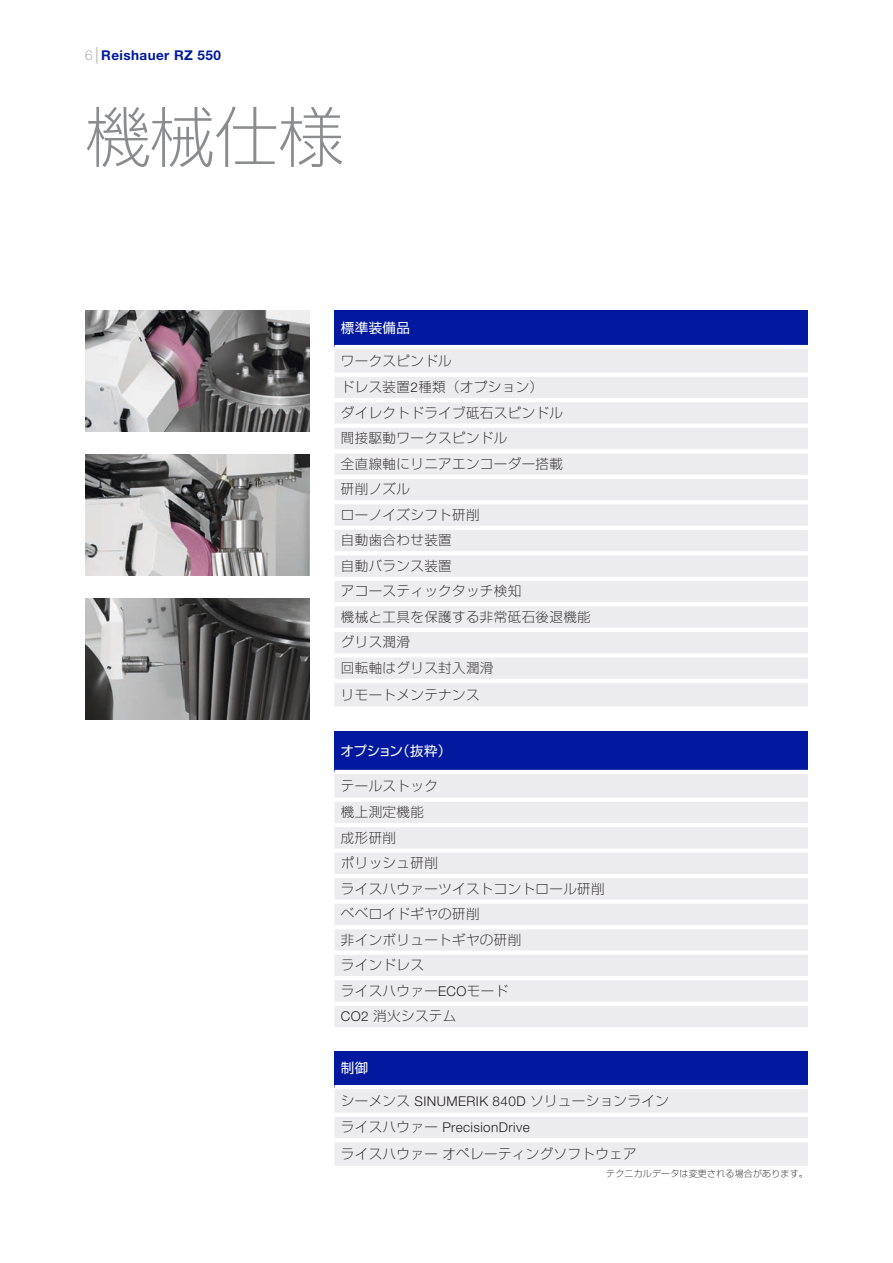
<style>
.page{position:relative;width:893px;height:1263px;background:#fff}
.page>*{position:absolute;margin:0;border:0;box-sizing:border-box;transform-origin:0 0}
.jp_H1{font:300 expanded 66px "P Shin Go Pr 6 N";color:#8b8c8e}
.jp_Tabellenlinien{font:300 expanded 13.5px "P Shin Go Pr 6 N";letter-spacing:.03em;color:#231f20}
.jp_Tabellenlinien-2{font:300 13.5px "Helvetica Neue LT Std";letter-spacing:.03em;color:#231f20}
.t1{font:700 13.5px "Helvetica Neue LT Std";letter-spacing:.03em;color:#00199f}
.jp_Tabellentitel{font:13.5px "P Shin Go Pr 6 N";letter-spacing:.03em;color:#fff}
.t2{font:300 expanded 9px "P Shin Go Pr 6 N";letter-spacing:.02em;color:#231f20}
.s1{font-weight:100;color:#8b8c8e}
.s2{font-weight:100;font-size:16.5px;color:#8b8c8e}
.s3{font-family:"Helvetica Neue LT Std";font-stretch:normal}
.s4{font-family:"P Shin Go Pr 6 N";font-stretch:expanded}
</style>
<div class="page">
<img style="left:85px;top:311px;width:224px;height:120px">
<img style="left:85px;top:455px;width:224px;height:121px">
<img style="left:85px;top:599px;width:224px;height:121px">
<div style="left:334px;top:311px;width:474px;height:36px;background:#00199f"></div>
<div style="left:335px;top:349px;width:473px;height:357px;background:#ececee"></div>
<hr style="left:334px;top:345px;width:474px;height:4px;background:#fff">
<hr style="left:334px;top:373px;width:474px;height:4px;background:#fff">
<hr style="left:334px;top:398px;width:474px;height:4px;background:#fff">
<hr style="left:334px;top:424px;width:474px;height:4px;background:#fff">
<hr style="left:334px;top:449px;width:474px;height:4px;background:#fff">
<hr style="left:334px;top:475px;width:474px;height:4px;background:#fff">
<hr style="left:334px;top:500px;width:474px;height:4px;background:#fff">
<hr style="left:334px;top:526px;width:474px;height:4px;background:#fff">
<hr style="left:334px;top:551px;width:474px;height:4px;background:#fff">
<hr style="left:334px;top:577px;width:474px;height:4px;background:#fff">
<hr style="left:334px;top:602px;width:474px;height:4px;background:#fff">
<hr style="left:334px;top:628px;width:474px;height:4px;background:#fff">
<hr style="left:334px;top:653px;width:474px;height:4px;background:#fff">
<hr style="left:334px;top:679px;width:474px;height:4px;background:#fff">
<div style="left:334px;top:732px;width:474px;height:40px;background:#00199f"></div>
<div style="left:335px;top:774px;width:473px;height:253px;background:#ececee"></div>
<hr style="left:334px;top:770px;width:474px;height:4px;background:#fff">
<div style="left:334px;top:797px;width:474px;height:5px;background:#fff"></div>
<hr style="left:334px;top:823px;width:474px;height:4px;background:#fff">
<div style="left:334px;top:848px;width:474px;height:5px;background:#fff"></div>
<hr style="left:334px;top:874px;width:474px;height:4px;background:#fff">
<div style="left:334px;top:899px;width:474px;height:5px;background:#fff"></div>
<hr style="left:334px;top:925px;width:474px;height:4px;background:#fff">
<div style="left:334px;top:950px;width:474px;height:5px;background:#fff"></div>
<hr style="left:334px;top:976px;width:474px;height:4px;background:#fff">
<div style="left:334px;top:1001px;width:474px;height:5px;background:#fff"></div>
<div style="left:334px;top:1051px;width:474px;height:36px;background:#00199f"></div>
<div style="left:335px;top:1089px;width:473px;height:77px;background:#ececee"></div>
<div style="left:334px;top:1112px;width:474px;height:5px;background:#fff"></div>
<hr style="left:334px;top:1138px;width:474px;height:4px;background:#fff">
<hr style="left:334px;top:1085px;width:474px;height:4px;background:#fff">
<p class="t1" style="left:85px;top:46px;width:137px"><span class="s1">6</span> <span class="s2">|</span> Reishauer RZ 550</p>
<p class="jp_H1" style="left:85px;top:83px;width:260px">機械仕様</p>
<p class="jp_Tabellentitel" style="left:341px;top:316px;width:71px">標準装備品</p>
<p class="jp_Tabellenlinien" style="left:341px;top:349px;width:112px">ワークスピンドル</p>
<p class="jp_Tabellenlinien" style="left:341px;top:376px;width:204px">ドレス装置<span class="s3">2</span>種類（オプション）</p>
<p class="jp_Tabellenlinien" style="left:341px;top:402px;width:224px">ダイレクトドライブ砥石スピンドル</p>
<p class="jp_Tabellenlinien" style="left:341px;top:427px;width:168px">間接駆動ワークスピンドル</p>
<p class="jp_Tabellenlinien" style="left:341px;top:453px;width:224px">全直線軸にリニアエンコーダー搭載</p>
<p class="jp_Tabellenlinien" style="left:341px;top:478px;width:71px">研削ノズル</p>
<p class="jp_Tabellenlinien" style="left:341px;top:504px;width:140px">ローノイズシフト研削</p>
<p class="jp_Tabellenlinien" style="left:341px;top:529px;width:112px">自動歯合わせ装置</p>
<p class="jp_Tabellenlinien" style="left:341px;top:555px;width:112px">自動バランス装置</p>
<p class="jp_Tabellenlinien" style="left:341px;top:580px;width:182px">アコースティックタッチ検知</p>
<p class="jp_Tabellenlinien" style="left:341px;top:606px;width:251px">機械と工具を保護する非常砥石後退機能</p>
<p class="jp_Tabellenlinien" style="left:341px;top:631px;width:71px">グリス潤滑</p>
<p class="jp_Tabellenlinien" style="left:341px;top:657px;width:154px">回転軸はグリス封入潤滑</p>
<p class="jp_Tabellenlinien" style="left:341px;top:683px;width:140px">リモートメンテナンス</p>
<p class="jp_Tabellentitel" style="left:340px;top:739px;width:112px">オプション（抜粋）</p>
<p class="jp_Tabellenlinien" style="left:341px;top:774px;width:98px">テールストック</p>
<p class="jp_Tabellenlinien" style="left:341px;top:801px;width:85px">機上測定機能</p>
<p class="jp_Tabellenlinien" style="left:341px;top:826px;width:57px">成形研削</p>
<p class="jp_Tabellenlinien" style="left:341px;top:852px;width:98px">ポリッシュ研削</p>
<p class="jp_Tabellenlinien" style="left:341px;top:877px;width:265px">ライスハウァーツイストコントロール研削</p>
<p class="jp_Tabellenlinien" style="left:341px;top:903px;width:140px">ベベロイドギヤの研削</p>
<p class="jp_Tabellenlinien" style="left:341px;top:928px;width:182px">非インボリュートギヤの研削</p>
<p class="jp_Tabellenlinien" style="left:341px;top:954px;width:85px">ラインドレス</p>
<p class="jp_Tabellenlinien" style="left:341px;top:979px;width:169px">ライスハウァー<span class="s3">ECO</span>モード</p>
<p class="jp_Tabellenlinien" style="left:341px;top:1005px;width:117px"><span class="s3">CO2</span> 消火システム</p>
<p class="jp_Tabellentitel" style="left:341px;top:1056px;width:29px">制御</p>
<p class="jp_Tabellenlinien" style="left:341px;top:1089px;width:329px">シーメンス <span class="s3">SINUMERIK 840D</span> ソリューションライン</p>
<p class="jp_Tabellenlinien-2" style="left:341px;top:1119px;width:190px"><span class="s4">ライスハウァー</span> PrecisionDrive</p>
<p class="jp_Tabellenlinien" style="left:341px;top:1143px;width:297px">ライスハウァーオペレーティングソフトウェア</p>
<p class="t2" style="left:606px;top:1166px;width:203px">テクニカルデータは変更される場合があります。</p>
</div>
